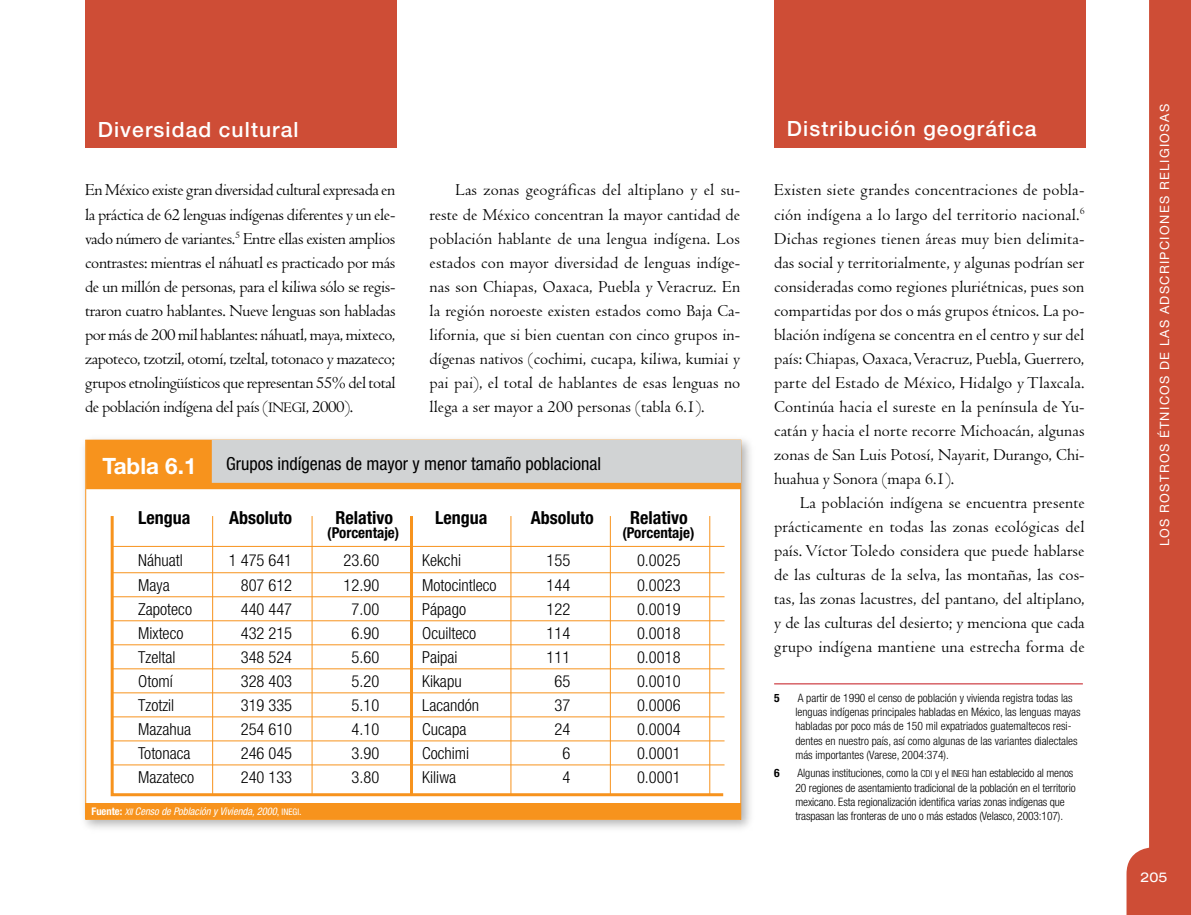
<style>
.page{position:relative;width:1191px;height:915px;background:#fff}
.page>*{position:absolute;margin:0;border:0;box-sizing:border-box;transform-origin:0 0}
.t1{font:700 22.5px "Helvetica Neue";color:#fff}
.t2{font:500 21px "Helvetica Neue";letter-spacing:.055em;color:#fff}
.t3{font:condensed 18px "Helvetica Neue";color:#000}
.t4{font:700 condensed 18px "Helvetica Neue";color:#000}
.t5{font:17.25px/24px "Centaur";color:#000;text-align:justify}
.t6{font:300 condensed 16.5px "Helvetica Neue";color:#000}
.t7{font:700 condensed 15px "Helvetica Neue";color:#000}
.t8{font:expanded 13.5px "Helvetica Neue";color:#fff}
.t9{font:12.75px "Helvetica Neue";letter-spacing:.105em;color:#fff}
.t10{font:300 condensed 11.55px/14.2px "Helvetica Neue";color:#000}
.t11{font:700 condensed 11.55px "Helvetica Neue";color:#000}
.t12{font:italic condensed 10.5px "Helvetica Neue";color:#fff}
.s1{font-size:15px}
.s2{font-weight:700;font-style:normal}
.s3{font-size:9px}
.s4{font-style:normal}
.s5{font-style:normal;font-size:9px}
.s6{font-size:9.75px}
</style>
<div class="page">
<svg style="left:1126px;top:0;width:65px;height:914px;fill:#ce4d36"></svg>
<div style="left:774px;top:0;width:311px;height:147px;background:#ce4d36"></div>
<div style="left:85px;top:0;width:311px;height:147px;background:#ce4d36"></div>
<hr style="left:774px;top:683px;width:308px;height:1px;background:#c4151c">
<img style="left:84px;top:439px;width:667px;height:390px">
<div style="left:86px;top:440px;width:654px;height:379px;background:#fff"></div>
<div style="left:86px;top:803px;width:654px;height:16px;background:#f7931d"></div>
<svg style="left:86px;top:440px;width:655px;height:49px;background:#dcc09e"></svg>
<svg style="left:110px;top:516px;width:615px;height:281px"></svg>
<hr style="left:709px;top:516px;width:1px;height:278px;background:#f7931d">
<hr style="left:610px;top:516px;width:1px;height:278px;background:#f7931d">
<hr style="left:510px;top:516px;width:1px;height:278px;background:#f7931d">
<hr style="left:410px;top:516px;width:3px;height:278px;background:#f7931d">
<hr style="left:312px;top:516px;width:1px;height:278px;background:#f7931d">
<hr style="left:212px;top:516px;width:1px;height:278px;background:#f7931d">
<p class="t2" style="left:98px;top:117px;width:202px">Diversidad cultural</p>
<p class="t5" style="left:85px;top:178px;width:312px">En México existe gran diversidad cultural expresada en la práctica de 62 lenguas indígenas diferentes y un ele&shy;vado número de variantes.<sup>5</sup> Entre ellas existen amplios contrastes: mientras el náhuatl es practicado por más de un millón de personas, para el kiliwa sólo se regis&shy;traron cuatro hablantes. Nueve lenguas son habladas por más de 200 mil hablantes: náhuatl, maya, mixteco, zapoteco, tzotzil, otomí, tzeltal, totonaco y mazateco; grupos etnolingüísticos que representan 55% del total de población indígena del país (<span class="s1">INEGI</span>, 2000).</p>
<p class="t5" style="left:429px;top:178px;width:312px;text-indent:26px">Las zonas geográficas del altiplano y el su&shy;reste de México concentran la mayor cantidad de población hablante de una lengua indígena. Los estados con mayor diversidad de lenguas indíge&shy;nas son Chiapas, Oaxaca, Puebla y Veracruz. En la región noroeste existen estados como Baja Ca&shy;lifornia, que si bien cuentan con cinco grupos in&shy;dígenas nativos (cochimi, cucapa, kiliwa, kumiai y pai pai), el total de hablantes de esas lenguas no llega a ser mayor a 200 personas (tabla 6.1).</p>
<h1 class="t1" style="left:102px;top:451px;width:96px">Tabla 6.1</h1>
<p class="t3" style="left:226px;top:453px;width:376px">Grupos indígenas de mayor y menor tamaño poblacional</p>
<p class="t4" style="left:138px;top:507px;width:54px">Lengua</p>
<p class="t4" style="left:229px;top:507px;width:64px">Absoluto</p>
<p class="t4" style="left:335px;top:507px;width:59px">Relativo</p>
<p class="t4" style="left:435px;top:507px;width:54px">Lengua</p>
<p class="t4" style="left:531px;top:507px;width:64px">Absoluto</p>
<p class="t4" style="left:630px;top:507px;width:59px">Relativo</p>
<p class="t6" style="left:138px;top:551px;width:46px">Náhuatl</p>
<p class="t6" style="left:229px;top:551px;width:65px">1 475 641</p>
<p class="t6" style="left:344px;top:551px;width:37px">23.60</p>
<p class="t6" style="left:422px;top:551px;width:40px">Kekchi</p>
<p class="t6" style="left:546px;top:551px;width:25px">155</p>
<p class="t6" style="left:637px;top:551px;width:45px">0.0025</p>
<p class="t6" style="left:138px;top:575px;width:33px">Maya</p>
<p class="t6" style="left:241px;top:575px;width:53px">807 612</p>
<p class="t6" style="left:344px;top:575px;width:37px">12.90</p>
<p class="t6" style="left:422px;top:575px;width:76px">Motocintleco</p>
<p class="t6" style="left:546px;top:575px;width:25px">144</p>
<p class="t6" style="left:637px;top:575px;width:45px">0.0023</p>
<p class="t6" style="left:138px;top:599px;width:55px">Zapoteco</p>
<p class="t6" style="left:241px;top:599px;width:53px">440 447</p>
<p class="t6" style="left:351px;top:599px;width:29px">7.00</p>
<p class="t6" style="left:422px;top:599px;width:45px">Pápago</p>
<p class="t6" style="left:546px;top:599px;width:25px">122</p>
<p class="t6" style="left:637px;top:599px;width:45px">0.0019</p>
<p class="t6" style="left:138px;top:623px;width:47px">Mixteco</p>
<p class="t6" style="left:241px;top:623px;width:53px">432 215</p>
<p class="t6" style="left:351px;top:623px;width:29px">6.90</p>
<p class="t6" style="left:422px;top:623px;width:56px">Ocuilteco</p>
<p class="t6" style="left:546px;top:623px;width:25px">114</p>
<p class="t6" style="left:637px;top:623px;width:45px">0.0018</p>
<p class="t6" style="left:138px;top:647px;width:39px">Tzeltal</p>
<p class="t6" style="left:241px;top:647px;width:53px">348 524</p>
<p class="t6" style="left:351px;top:647px;width:29px">5.60</p>
<p class="t6" style="left:422px;top:647px;width:37px">Paipai</p>
<p class="t6" style="left:546px;top:647px;width:25px">111</p>
<p class="t6" style="left:637px;top:647px;width:45px">0.0018</p>
<p class="t6" style="left:138px;top:671px;width:36px">Otomí</p>
<p class="t6" style="left:241px;top:671px;width:53px">328 403</p>
<p class="t6" style="left:351px;top:671px;width:29px">5.20</p>
<p class="t6" style="left:422px;top:671px;width:41px">Kikapu</p>
<p class="t6" style="left:554px;top:671px;width:17px">65</p>
<p class="t6" style="left:637px;top:671px;width:45px">0.0010</p>
<p class="t6" style="left:138px;top:695px;width:38px">Tzotzil</p>
<p class="t6" style="left:241px;top:695px;width:53px">319 335</p>
<p class="t6" style="left:351px;top:695px;width:29px">5.10</p>
<p class="t6" style="left:422px;top:695px;width:58px">Lacandón</p>
<p class="t6" style="left:554px;top:695px;width:17px">37</p>
<p class="t6" style="left:637px;top:695px;width:45px">0.0006</p>
<p class="t6" style="left:138px;top:719px;width:54px">Mazahua</p>
<p class="t6" style="left:241px;top:719px;width:53px">254 610</p>
<p class="t6" style="left:351px;top:719px;width:29px">4.10</p>
<p class="t6" style="left:422px;top:719px;width:46px">Cucapa</p>
<p class="t6" style="left:554px;top:719px;width:17px">24</p>
<p class="t6" style="left:637px;top:719px;width:45px">0.0004</p>
<p class="t6" style="left:138px;top:743px;width:54px">Totonaca</p>
<p class="t6" style="left:241px;top:743px;width:53px">246 045</p>
<p class="t6" style="left:351px;top:743px;width:29px">3.90</p>
<p class="t6" style="left:422px;top:743px;width:49px">Cochimi</p>
<p class="t6" style="left:562px;top:743px;width:9px">6</p>
<p class="t6" style="left:637px;top:743px;width:45px">0.0001</p>
<p class="t6" style="left:138px;top:767px;width:58px">Mazateco</p>
<p class="t6" style="left:241px;top:767px;width:53px">240 133</p>
<p class="t6" style="left:351px;top:767px;width:29px">3.80</p>
<p class="t6" style="left:422px;top:767px;width:35px">Kiliwa</p>
<p class="t6" style="left:562px;top:767px;width:9px">4</p>
<p class="t6" style="left:637px;top:767px;width:45px">0.0001</p>
<p class="t7" style="left:327px;top:524px;width:74px">(Porcentaje)</p>
<p class="t7" style="left:622px;top:524px;width:74px">(Porcentaje)</p>
<p class="t12" style="left:91px;top:805px;width:212px"><span class="s2">Fuente:</span> <span class="s3">XII</span> Censo de Población y Vivienda, 2000<span class="s4">,</span> <span class="s5">INEGI</span><span class="s4">.</span></p>
<p class="t2" style="left:787px;top:116px;width:251px">Distribución geográfica</p>
<p class="t5" style="left:774px;top:178px;width:312px">Existen siete grandes concentraciones de pobla&shy;ción indígena a lo largo del territorio nacional.<sup>6<br></sup>Dichas regiones tienen áreas muy bien delimita&shy;das social y territorialmente, y algunas podrían ser consideradas como regiones pluriétnicas, pues son compartidas por dos o más grupos étnicos. La po&shy;blación indígena se concentra en el centro y sur del país: Chiapas, Oaxaca, Veracruz, Puebla, Guerrero, parte del Estado de México, Hidalgo y Tlaxcala.<br>Continúa hacia el sureste en la península de Yu&shy;catán y hacia el norte recorre Michoacán, algunas zonas de San Luis Potosí, Nayarit, Durango, Chi&shy;huahua y Sonora (mapa 6.1).</p>
<p class="t5" style="left:774px;top:490px;width:312px;text-indent:26px">La población indígena se encuentra presente prácticamente en todas las zonas ecológicas del país. Víctor Toledo considera que puede hablarse de las culturas de la selva, las montañas, las cos&shy;tas, las zonas lacustres, del pantano, del altiplano, y de las culturas del desierto; y menciona que cada grupo indígena mantiene una estrecha forma de</p>
<p class="t11" style="left:774px;top:690px;width:7px">5</p>
<p class="t10" style="left:795px;top:690px;width:287px">A partir de 1990 el censo de población y vivienda registra todas las lenguas indígenas principales habladas en México, las lenguas mayas habladas por poco más de 150 mil expatriados guatemaltecos resi&shy;dentes en nuestro país, así como algunas de las variantes dialectales más importantes (Varese, 2004:374).</p>
<p class="t11" style="left:774px;top:766px;width:7px">6</p>
<p class="t10" style="left:795px;top:765px;width:282px">Algunas instituciones, como la <span class="s6">CDI</span> y el <span class="s6">INEGI</span> han establecido al menos 20 regiones de asentamiento tradicional de la población en el territorio mexicano. Esta regionalización identifica varias zonas indígenas que traspasan las fronteras de uno o más estados (Velasco, 2003:107).</p>
<p class="t9" style="left:1156px;top:545px;width:443px;rotate:-90deg">LOS ROSTROS ÉTNICOS DE LAS ADSCRIPCIONES RELIGIOSAS</p>
<p class="t8" style="left:1140px;top:868px;width:29px">205</p>
</div>
